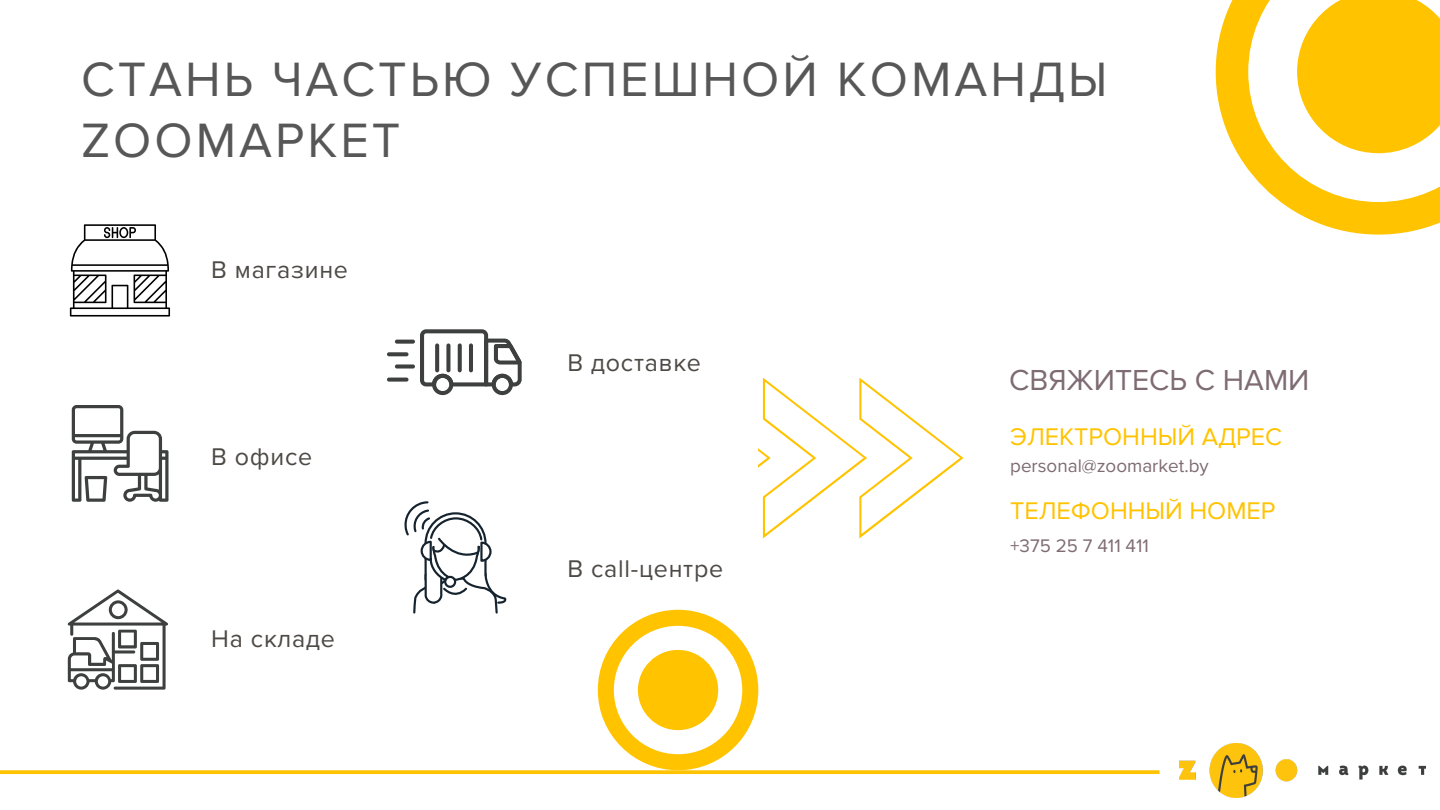
<style>
.page{position:relative;width:1440px;height:810px;background:#fff}
.page>*{position:absolute;margin:0;border:0;box-sizing:border-box;transform-origin:0 0}
.t1{font:50px/61.5px "Proxima Nova";letter-spacing:.06em;color:#575757}
.t2{font:30px "Proxima Nova";color:#7e6b73}
.t3{font:25px "Proxima Nova";letter-spacing:.03em;color:#4d4a46}
.t4{font:25px "Proxima Nova";color:#ffc300}
.t5{font:18.8px "Proxima Nova";color:#7e6b73}
</style>
<div class="page">
<img style="left:1180px;top:744px;width:246px;height:53px">
<svg style="left:598px;top:610px;width:160px;height:160px"></svg>
<svg style="left:0;top:770px;width:1160px;height:4px;background:#ffc712"></svg>
<svg style="left:70px;top:224px;width:100px;height:93px"></svg>
<svg style="left:72px;top:405px;width:97px;height:97px"></svg>
<svg style="left:68px;top:589px;width:100px;height:101px"></svg>
<svg style="left:395px;top:340px;width:20px;height:4px"></svg>
<svg style="left:387px;top:352px;width:22px;height:4px"></svg>
<div style="left:395px;top:364px;width:20px;height:5px;background:#3e3f3f;border-radius:2px"></div>
<svg style="left:387px;top:378px;width:22px;height:4px"></svg>
<svg style="left:420px;top:329px;width:102px;height:66px"></svg>
<svg style="left:435px;top:343px;width:4px;height:29px"></svg>
<svg style="left:446px;top:343px;width:4px;height:29px"></svg>
<svg style="left:458px;top:343px;width:4px;height:29px"></svg>
<hr style="left:469px;top:343px;width:4px;height:29px;background:#3e3f3f;border-radius:2px">
<svg style="left:404px;top:501px;width:103px;height:113px"></svg>
<svg style="left:1216px;top:0;width:224px;height:235px;fill:#ffc300"></svg>
<svg style="left:758px;top:378px;width:205px;height:161px"></svg>
<h1 class="t1" style="left:81px;top:50px;width:1028px">СТАНЬ ЧАСТЬЮ УСПЕШНОЙ КОМАНДЫ<br>ZOOМАРКЕТ</h1>
<p class="t3" style="left:211px;top:255px;width:138px">В магазине</p>
<p class="t3" style="left:211px;top:442px;width:103px">В офисе</p>
<p class="t3" style="left:211px;top:624px;width:125px">На складе</p>
<p class="t3" style="left:567px;top:348px;width:135px">В доставке</p>
<p class="t3" style="left:567px;top:554px;width:157px">В call-центре</p>
<p class="t2" style="left:1009px;top:363px;width:302px">СВЯЖИТЕСЬ С НАМИ</p>
<p class="t4" style="left:1010px;top:422px;width:273px">ЭЛЕКТРОННЫЙ АДРЕС</p>
<p class="t5" style="left:1010px;top:455px;width:200px">personal@zoomarket.by</p>
<p class="t4" style="left:1010px;top:496px;width:267px">ТЕЛЕФОННЫЙ НОМЕР</p>
<p class="t5" style="left:1010px;top:534px;width:140px">+375 25 7 411 411</p>
</div>
